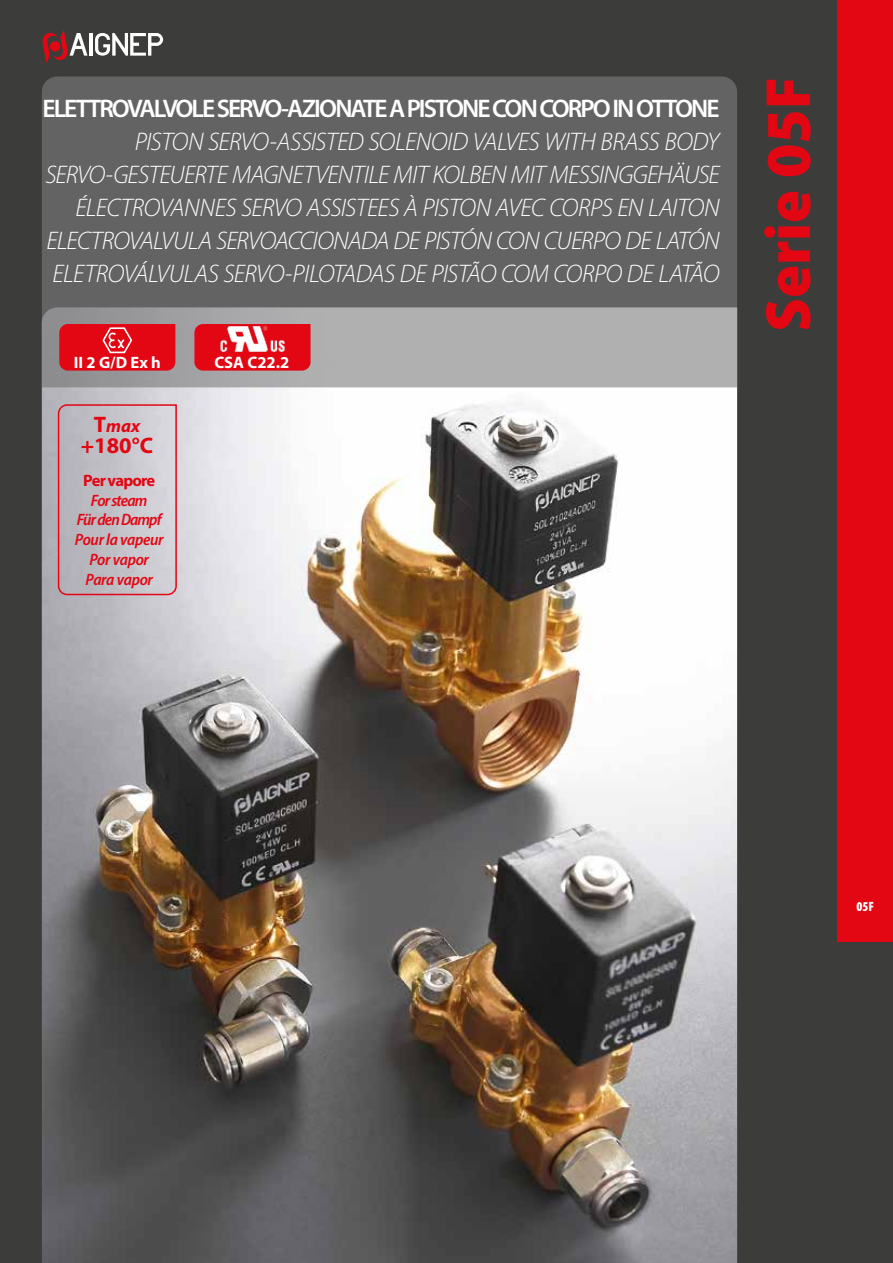
<style>
.page{position:relative;width:893px;height:1263px;background:#3c3c3b}
.page>*{position:absolute;margin:0;border:0;box-sizing:border-box;transform-origin:0 0}
.t1{font:900 semi-condensed 64.5px "Myriad Pro";color:#e30613}
.t2{font:italic 300 25.5px/33px "Myriad Pro";letter-spacing:-.025em;color:#fff;text-align:right}
.t3{font:600 25.5px "Myriad Pro";letter-spacing:-.075em;color:#fff}
.t4{font:700 22.5px "Myriad Pro";color:#e30613}
.t5{font:italic 700 18px "Myriad Pro";color:#e30613}
.t6{font:700 16.65px "Myriad Pro";color:#fff}
.t7{font:italic 600 semi-condensed 16.5px/19.8px "Myriad Pro";letter-spacing:-.02em;color:#e30613;text-align:center}
.t8{font:700 16.5px "Myriad Pro";letter-spacing:-.05em;color:#e30613}
.t9{font:700 16.5px "Myriad Pro";color:#fff}
.t10{font:900 condensed 13.5px "Myriad Pro";color:#fff}
.s1{font-style:normal;font-size:22.5px}
</style>
<div class="page">
<div style="left:42px;top:77px;width:695px;height:230px;background:#646363"></div>
<hr style="left:90px;top:33px;width:3px;height:23px;background:#fff">
<svg style="left:95px;top:33px;width:68px;height:23px"></svg>
<svg style="left:42px;top:30px;width:46px;height:33px"></svg>
<div style="left:838px;top:0;width:55px;height:941px;background:#e30613"></div>
<img style="left:42px;top:387px;width:695px;height:876px">
<svg style="left:42px;top:307px;width:695px;height:80px;background:#abaaab"></svg>
<svg style="left:57px;top:404px;width:121px;height:192px;background:#c5bbc2"></svg>
<svg style="left:59px;top:324px;width:116px;height:47px;background:#e2121e"></svg>
<div style="left:194px;top:324px;width:117px;height:47px;background:#e30613"></div>
<img style="left:219px;top:326px;width:67px;height:26px">
<p class="t3" style="left:43px;top:92px;width:679px">ELETTROVALVOLE SERVO-AZIONATE A PISTONE CON CORPO IN OTTONE</p>
<p class="t2" style="left:45px;top:125px;width:676px">PISTON SERVO-ASSISTED SOLENOID VALVES WITH BRASS BODY SERVO-GESTEUERTE MAGNETVENTILE MIT KOLBEN MIT MESSINGGEHÄUSE ÉLECTROVANNES SERVO ASSISTEES À PISTON AVEC CORPS EN LAITON ELECTROVALVULA SERVOACCIONADA DE PISTÓN CON CUERPO DE LATÓN ELETROVÁLVULAS SERVO-PILOTADAS DE PISTÃO COM CORPO DE LATÃO</p>
<p class="t9" style="left:74px;top:352px;width:89px">II 2 G/D Ex h</p>
<p class="t6" style="left:214px;top:352px;width:77px">CSA C22.2</p>
<p class="t5" style="left:94px;top:414px;width:48px"><span class="s1">T</span>max</p>
<p class="t4" style="left:81px;top:430px;width:74px">+180°C</p>
<p class="t8" style="left:83px;top:469px;width:74px">Per vapore</p>
<p class="t7" style="left:75px;top:490px;width:90px">For steam<br>Für den Dampf<br>Pour la vapeur<br>Por vapor<br>Para vapor</p>
<h1 class="t1" style="left:746px;top:332px;width:256px;rotate:-90deg">Serie 05F</h1>
<p class="t10" style="left:857px;top:897px;width:19px">05F</p>
</div>
